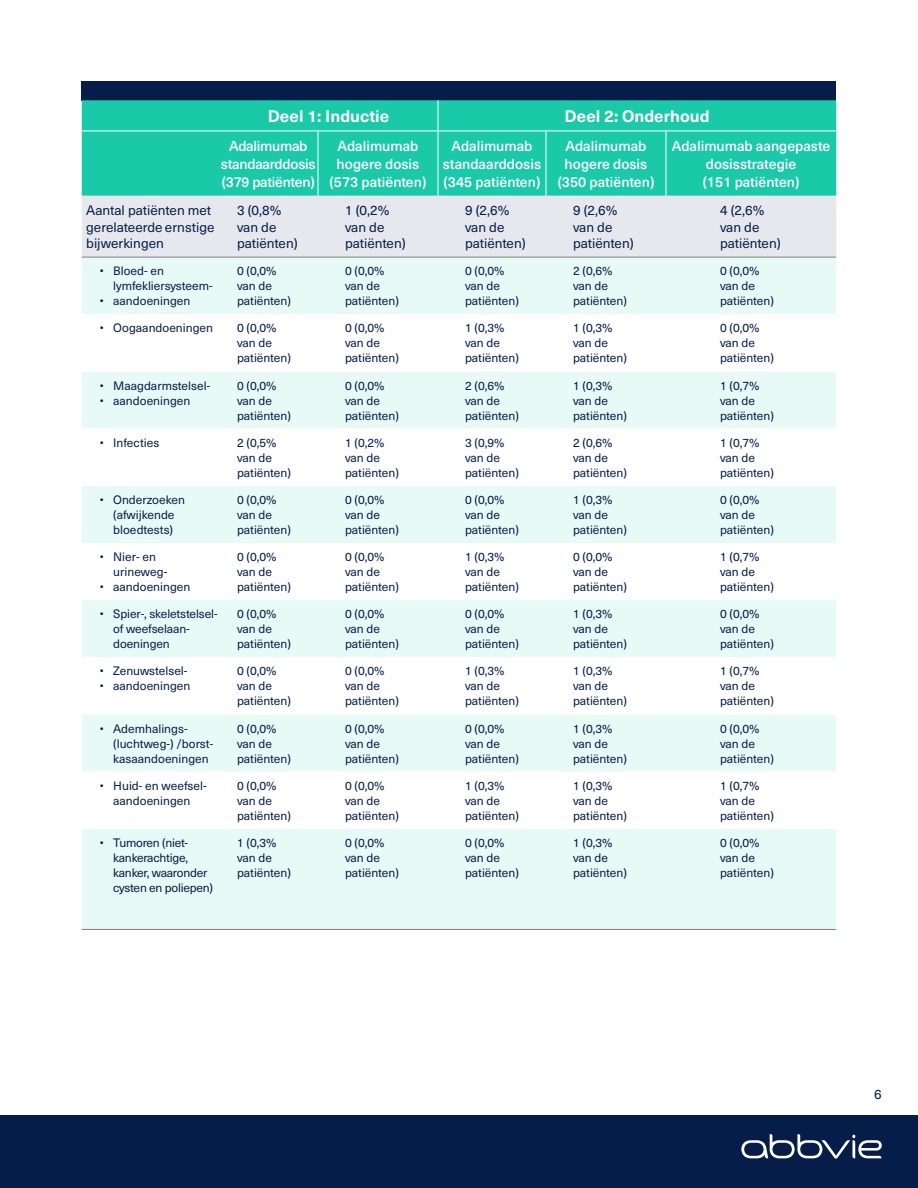
<style>
.page{position:relative;width:918px;height:1188px;background:#fff}
.page>*{position:absolute;margin:0;border:0;box-sizing:border-box;transform-origin:0 0}
.t1{font:700 16.5px "Neue Haas Unica Pro";color:#fff}
.t2{font:500 14.25px/18px "Neue Haas Unica Pro";color:#fff;text-align:center}
.t3{font:500 14.25px/18px "Neue Haas Unica Pro";letter-spacing:-.02em;color:#fff;text-align:center}
.t4{font:13.5px/16.5px "Neue Haas Unica Pro";color:#071d49}
.t5{font:12px/15px "Neue Haas Unica Pro";color:#071d49}
.t6{font:12px/15px "Neue Haas Unica Pro";letter-spacing:-.02em;color:#071d49}
</style>
<div class="page">
<div style="left:0;top:1115px;width:918px;height:73px;background:#071d49"></div>
<div style="left:82px;top:81px;width:754px;height:19px;background:#071d49"></div>
<div style="left:82px;top:100px;width:754px;height:96px;background:#1ac9a8"></div>
<div style="left:82px;top:196px;width:754px;height:61px;background:#e6e8ed"></div>
<div style="left:82px;top:258px;width:754px;height:671px;background:#e8faf6"></div>
<svg style="left:82px;top:314px;width:754px;height:515px"></svg>
<hr style="left:438px;top:100px;width:1px;height:31px;background:#fff">
<hr style="left:219px;top:131px;width:99px;height:1px;background:#fff">
<hr style="left:318px;top:131px;width:120px;height:1px;background:#fff">
<hr style="left:438px;top:131px;width:108px;height:1px;background:#fff">
<hr style="left:546px;top:131px;width:120px;height:1px;background:#fff">
<hr style="left:666px;top:131px;width:170px;height:1px;background:#fff">
<hr style="left:318px;top:131px;width:1px;height:65px;background:#fff">
<hr style="left:438px;top:131px;width:1px;height:65px;background:#fff">
<hr style="left:546px;top:131px;width:1px;height:65px;background:#fff">
<hr style="left:666px;top:131px;width:1px;height:65px;background:#fff">
<hr style="left:82px;top:131px;width:137px;height:1px;background:#fff">
<hr style="left:82px;top:257px;width:137px;height:1px;background:#808285">
<hr style="left:219px;top:257px;width:99px;height:1px;background:#808285">
<hr style="left:318px;top:257px;width:120px;height:1px;background:#808285">
<hr style="left:438px;top:257px;width:108px;height:1px;background:#808285">
<hr style="left:546px;top:257px;width:120px;height:1px;background:#808285">
<hr style="left:666px;top:257px;width:170px;height:1px;background:#808285">
<hr style="left:82px;top:929px;width:137px;height:1px;background:#808285">
<hr style="left:219px;top:929px;width:99px;height:1px;background:#808285">
<hr style="left:318px;top:929px;width:120px;height:1px;background:#808285">
<hr style="left:438px;top:929px;width:108px;height:1px;background:#808285">
<hr style="left:546px;top:929px;width:120px;height:1px;background:#808285">
<hr style="left:666px;top:929px;width:170px;height:1px;background:#808285">
<svg style="left:741px;top:1134px;width:141px;height:25px"></svg>
<h1 class="t1" style="left:268px;top:106px;width:123px">Deel 1: Inductie</h1>
<h1 class="t1" style="left:565px;top:106px;width:147px">Deel 2: Onderhoud</h1>
<p class="t3" style="left:221px;top:137px;width:96px">Adalimumab standaarddosis (379 patiënten)</p>
<p class="t2" style="left:330px;top:137px;width:98px">Adalimumab hogere dosis (573 patiënten)</p>
<p class="t2" style="left:443px;top:137px;width:100px">Adalimumab standaarddosis (345 patiënten)</p>
<p class="t2" style="left:558px;top:137px;width:98px">Adalimumab hogere dosis (350 patiënten)</p>
<p class="t2" style="left:672px;top:137px;width:160px">Adalimumab aangepaste dosisstrategie<br>(151 patiënten)</p>
<p class="t4" style="left:86px;top:202px;width:130px">Aantal patiënten met gerelateerde ernstige bijwerkingen</p>
<p class="t4" style="left:237px;top:202px;width:62px">3 (0,8% van de patiënten)</p>
<p class="t4" style="left:345px;top:202px;width:62px">1 (0,2% van de patiënten)</p>
<p class="t4" style="left:465px;top:202px;width:62px">9 (2,6% van de patiënten)</p>
<p class="t4" style="left:573px;top:202px;width:62px">9 (2,6% van de patiënten)</p>
<p class="t4" style="left:720px;top:202px;width:62px">4 (2,6% van de patiënten)</p>
<p class="t5" style="left:113px;top:264px;width:101px;text-indent:-14px">• Bloed- en lymfekliersysteem-</p>
<p class="t5" style="left:100px;top:294px;width:92px">• aandoeningen</p>
<p class="t5" style="left:237px;top:264px;width:55px">0 (0,0% van de patiënten)</p>
<p class="t5" style="left:345px;top:264px;width:55px">0 (0,0% van de patiënten)</p>
<p class="t5" style="left:465px;top:264px;width:55px">0 (0,0% van de patiënten)</p>
<p class="t5" style="left:573px;top:264px;width:55px">2 (0,6% van de patiënten)</p>
<p class="t5" style="left:720px;top:264px;width:55px">0 (0,0% van de patiënten)</p>
<p class="t5" style="left:100px;top:321px;width:115px">• Oogaandoeningen</p>
<p class="t5" style="left:237px;top:321px;width:55px">0 (0,0% van de patiënten)</p>
<p class="t5" style="left:345px;top:321px;width:55px">0 (0,0% van de patiënten)</p>
<p class="t5" style="left:465px;top:321px;width:55px">1 (0,3% van de patiënten)</p>
<p class="t5" style="left:573px;top:321px;width:55px">1 (0,3% van de patiënten)</p>
<p class="t5" style="left:720px;top:321px;width:55px">0 (0,0% van de patiënten)</p>
<p class="t5" style="left:100px;top:378px;width:112px">• Maagdarmstelsel-</p>
<p class="t5" style="left:100px;top:393px;width:92px">• aandoeningen</p>
<p class="t5" style="left:237px;top:378px;width:55px">0 (0,0% van de patiënten)</p>
<p class="t5" style="left:345px;top:378px;width:55px">0 (0,0% van de patiënten)</p>
<p class="t5" style="left:465px;top:378px;width:55px">2 (0,6% van de patiënten)</p>
<p class="t5" style="left:573px;top:378px;width:55px">1 (0,3% van de patiënten)</p>
<p class="t5" style="left:720px;top:378px;width:55px">1 (0,7% van de patiënten)</p>
<p class="t5" style="left:100px;top:435px;width:61px">• Infecties</p>
<p class="t5" style="left:237px;top:435px;width:55px">2 (0,5% van de patiënten)</p>
<p class="t5" style="left:345px;top:435px;width:55px">1 (0,2% van de patiënten)</p>
<p class="t5" style="left:465px;top:435px;width:55px">3 (0,9% van de patiënten)</p>
<p class="t5" style="left:573px;top:435px;width:55px">2 (0,6% van de patiënten)</p>
<p class="t5" style="left:720px;top:435px;width:55px">1 (0,7% van de patiënten)</p>
<p class="t5" style="left:100px;top:492px;width:87px;text-align:center">• Onderzoeken (afwijkende bloedtests)</p>
<p class="t5" style="left:237px;top:492px;width:55px">0 (0,0% van de patiënten)</p>
<p class="t5" style="left:345px;top:492px;width:55px">0 (0,0% van de patiënten)</p>
<p class="t5" style="left:465px;top:492px;width:55px">0 (0,0% van de patiënten)</p>
<p class="t5" style="left:573px;top:492px;width:55px">1 (0,3% van de patiënten)</p>
<p class="t5" style="left:720px;top:492px;width:55px">0 (0,0% van de patiënten)</p>
<p class="t5" style="left:113px;top:550px;width:56px;text-indent:-14px">• Nier- en urineweg-</p>
<p class="t5" style="left:100px;top:580px;width:92px">• aandoeningen</p>
<p class="t5" style="left:237px;top:550px;width:55px">0 (0,0% van de patiënten)</p>
<p class="t5" style="left:345px;top:550px;width:55px">0 (0,0% van de patiënten)</p>
<p class="t5" style="left:465px;top:550px;width:55px">1 (0,3% van de patiënten)</p>
<p class="t5" style="left:573px;top:550px;width:55px">0 (0,0% van de patiënten)</p>
<p class="t5" style="left:720px;top:550px;width:55px">1 (0,7% van de patiënten)</p>
<p class="t5" style="left:113px;top:607px;width:106px;text-indent:-14px">• Spier-, skeletstelsel&shy;of weefselaan&shy;doeningen</p>
<p class="t5" style="left:237px;top:607px;width:55px">0 (0,0% van de patiënten)</p>
<p class="t5" style="left:345px;top:607px;width:55px">0 (0,0% van de patiënten)</p>
<p class="t5" style="left:465px;top:607px;width:55px">0 (0,0% van de patiënten)</p>
<p class="t5" style="left:573px;top:607px;width:55px">1 (0,3% van de patiënten)</p>
<p class="t5" style="left:720px;top:607px;width:55px">0 (0,0% van de patiënten)</p>
<p class="t5" style="left:100px;top:664px;width:89px">• Zenuwstelsel-</p>
<p class="t5" style="left:100px;top:679px;width:92px">• aandoeningen</p>
<p class="t5" style="left:237px;top:664px;width:55px">0 (0,0% van de patiënten)</p>
<p class="t5" style="left:345px;top:664px;width:55px">0 (0,0% van de patiënten)</p>
<p class="t5" style="left:465px;top:664px;width:55px">1 (0,3% van de patiënten)</p>
<p class="t5" style="left:573px;top:664px;width:55px">1 (0,3% van de patiënten)</p>
<p class="t5" style="left:720px;top:664px;width:55px">1 (0,7% van de patiënten)</p>
<p class="t5" style="left:113px;top:721px;width:102px;text-indent:-14px">• Ademhalings-(luchtweg-) /borst&shy;kasaandoeningen</p>
<p class="t5" style="left:237px;top:721px;width:55px">0 (0,0% van de patiënten)</p>
<p class="t5" style="left:345px;top:721px;width:55px">0 (0,0% van de patiënten)</p>
<p class="t5" style="left:465px;top:721px;width:55px">0 (0,0% van de patiënten)</p>
<p class="t5" style="left:573px;top:721px;width:55px">1 (0,3% van de patiënten)</p>
<p class="t5" style="left:720px;top:721px;width:55px">0 (0,0% van de patiënten)</p>
<p class="t5" style="left:100px;top:778px;width:108px;text-align:center">• Huid- en weefsel&shy;aandoeningen</p>
<p class="t5" style="left:237px;top:778px;width:55px">0 (0,0% van de patiënten)</p>
<p class="t5" style="left:345px;top:778px;width:55px">0 (0,0% van de patiënten)</p>
<p class="t5" style="left:465px;top:778px;width:55px">1 (0,3% van de patiënten)</p>
<p class="t5" style="left:573px;top:778px;width:55px">1 (0,3% van de patiënten)</p>
<p class="t5" style="left:720px;top:778px;width:55px">1 (0,7% van de patiënten)</p>
<p class="t6" style="left:113px;top:835px;width:101px;text-indent:-14px">• Tumoren (niet&shy;kankerachtige, kanker, waaronder cysten en poliepen)</p>
<p class="t5" style="left:237px;top:835px;width:55px">1 (0,3% van de patiënten)</p>
<p class="t5" style="left:345px;top:835px;width:55px">0 (0,0% van de patiënten)</p>
<p class="t5" style="left:465px;top:835px;width:55px">0 (0,0% van de patiënten)</p>
<p class="t5" style="left:573px;top:835px;width:55px">1 (0,3% van de patiënten)</p>
<p class="t5" style="left:720px;top:835px;width:55px">0 (0,0% van de patiënten)</p>
<p class="t4" style="left:874px;top:1086px;width:9px">6</p>
</div>
